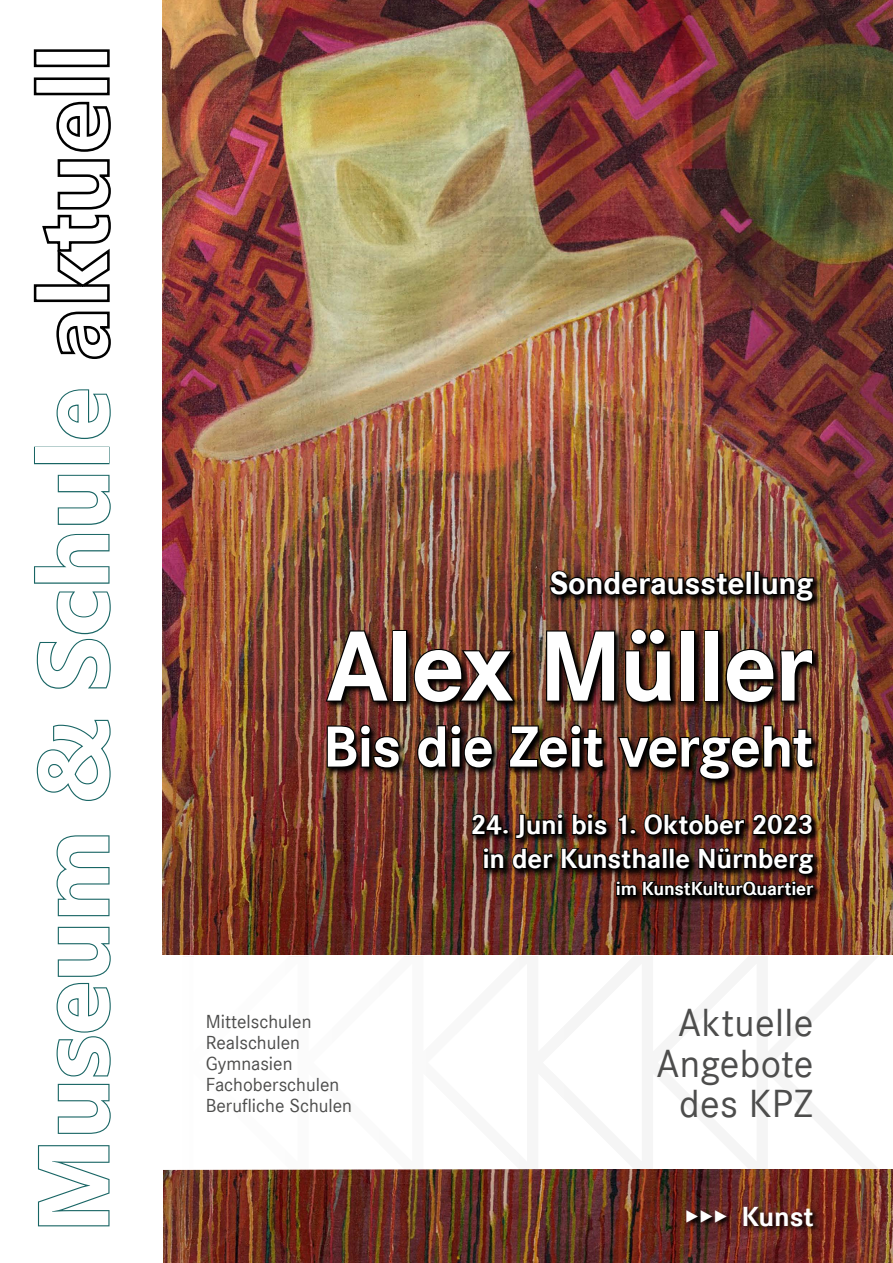
<style>
.page{position:relative;width:893px;height:1263px;background:#fff}
.page>*{position:absolute;margin:0;border:0;box-sizing:border-box;transform-origin:0 0}
.t1{font:700 103.5px "Corporate S";letter-spacing:-.025em;color:#fff}
.t2{font:700 99px "Segoe UI";color:#fff}
.t3{font:700 60px "Corporate S";letter-spacing:-.015em;color:#fff}
.t4{font:40.5px/40.5px "Corporate S";letter-spacing:.01em;color:#4d4d4c;text-align:center}
.t5{font:700 33px "Corporate S";letter-spacing:-.01em;color:#fff}
.t6{font:700 28.5px/34.2px "Corporate S";letter-spacing:-.01em;color:#fff;text-align:center}
.t7{font:19.5px/21px "Corporate S";color:#4d4d4c}
.t8{font:700 19.5px "Corporate S";letter-spacing:-.01em;color:#fff}
.s1{font-weight:400}
</style>
<div class="page">
<img style="left:163px;top:0;width:730px;height:955px">
<img style="left:164px;top:1169px;width:729px;height:94px">
<svg style="left:37px;top:1145px;width:73px;height:82px"></svg>
<svg style="left:56px;top:926px;width:55px;height:208px"></svg>
<svg style="left:56px;top:835px;width:54px;height:82px"></svg>
<svg style="left:36px;top:719px;width:75px;height:82px"></svg>
<svg style="left:34px;top:534px;width:77px;height:155px"></svg>
<svg style="left:57px;top:474px;width:54px;height:51px"></svg>
<div style="left:34px;top:447px;width:76px;height:17px;border:2px solid #186564"></div>
<svg style="left:56px;top:389px;width:55px;height:50px"></svg>
<svg style="left:56px;top:311px;width:55px;height:48px"></svg>
<svg style="left:33px;top:101px;width:78px;height:202px"></svg>
<div style="left:34px;top:77px;width:76px;height:18px;border:3px solid #000"></div>
<div style="left:34px;top:49px;width:76px;height:18px;border:3px solid #000"></div>
<img style="left:685px;top:1205px;width:135px;height:28px">
<img style="left:324px;top:569px;width:498px;height:335px">
<img style="left:324px;top:629px;width:67px;height:74px">
<div style="left:392px;top:630px;width:15px;height:72px;border:2px solid #000"></div>
<svg style="left:326px;top:723px;width:75px;height:47px;background:#28130e"></svg>
<img style="left:413px;top:569px;width:402px;height:386px">
<h2 class="t2" style="left:-20px;top:1233px;width:847px;rotate:-90deg">Museum &amp; Schule</h2>
<h3 class="t5" style="left:550px;top:564px;width:265px">Sonderausstellung</h3>
<h1 class="t1" style="left:326px;top:607px;width:489px">Alex Müller</h1>
<h3 class="t3" style="left:323px;top:712px;width:492px">Bis die Zeit vergeht</h3>
<h3 class="t6" style="left:471px;top:808px;width:344px">24. Juni bis 1. Oktober 2023 in der Kunsthalle Nürnberg</h3>
<p class="t8" style="left:616px;top:878px;width:199px">im KunstKulturQuartier</p>
<p class="t7" style="left:206px;top:1011px;width:148px">Mittelschulen<br>Realschulen<br>Gymnasien<br>Fachoberschulen<br>Berufliche Schulen</p>
<h3 class="t4" style="left:657px;top:1003px;width:159px">Aktuelle<br>Angebote des KPZ</h3>
<h3 class="t6" style="left:685px;top:1200px;width:130px"><span class="s1">▸▸▸</span> Kunst</h3>
</div>
